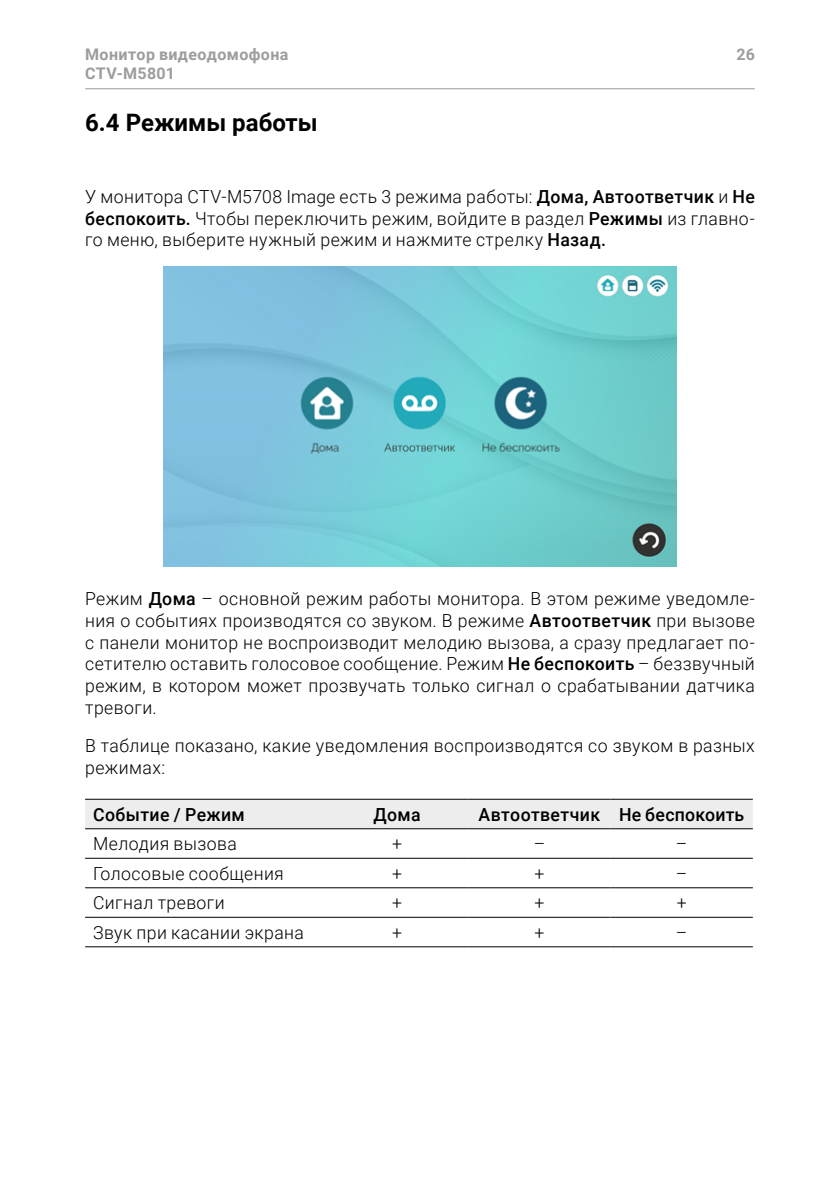
<style>
.page{position:relative;width:840px;height:1191px;background:#fff}
.page>*{position:absolute;margin:0;border:0;box-sizing:border-box;transform-origin:0 0}
.t1{font:700 24px "Roboto";color:#000}
.t2{font:300 18px/21.6px "Roboto";letter-spacing:.025em;color:#000;text-align:justify}
.t3{font:500 18px "Roboto";letter-spacing:.02em;color:#000}
.t4{font:700 16px/19.2px "Roboto";letter-spacing:.025em;color:#9d9d9c}
.s1{font-weight:500}
</style>
<div class="page">
<hr style="left:85px;top:88px;width:669px;height:1px;background:#9d9d9c">
<img style="left:164px;top:267px;width:511px;height:300px">
<div style="left:85px;top:799px;width:667px;height:29px;background:#ededed"></div>
<hr style="left:85px;top:798px;width:241px;height:1px;background:#000">
<hr style="left:326px;top:798px;width:142px;height:1px;background:#000">
<hr style="left:468px;top:798px;width:142px;height:1px;background:#000">
<hr style="left:610px;top:798px;width:142px;height:1px;background:#000">
<hr style="left:85px;top:828px;width:241px;height:1px;background:#000">
<hr style="left:326px;top:828px;width:142px;height:1px;background:#000">
<hr style="left:468px;top:828px;width:142px;height:1px;background:#000">
<hr style="left:610px;top:828px;width:142px;height:1px;background:#000">
<hr style="left:85px;top:857px;width:241px;height:1px;background:#000">
<hr style="left:326px;top:857px;width:142px;height:1px;background:#000">
<hr style="left:468px;top:857px;width:142px;height:1px;background:#000">
<hr style="left:610px;top:857px;width:142px;height:1px;background:#000">
<hr style="left:85px;top:887px;width:241px;height:1px;background:#000">
<hr style="left:326px;top:887px;width:142px;height:1px;background:#000">
<hr style="left:468px;top:887px;width:142px;height:1px;background:#000">
<hr style="left:610px;top:887px;width:142px;height:1px;background:#000">
<hr style="left:85px;top:916px;width:241px;height:1px;background:#000">
<hr style="left:326px;top:916px;width:142px;height:1px;background:#000">
<hr style="left:468px;top:916px;width:142px;height:1px;background:#000">
<hr style="left:610px;top:916px;width:142px;height:1px;background:#000">
<hr style="left:85px;top:946px;width:241px;height:1px;background:#000">
<hr style="left:326px;top:946px;width:142px;height:1px;background:#000">
<hr style="left:468px;top:946px;width:142px;height:1px;background:#000">
<hr style="left:610px;top:946px;width:142px;height:1px;background:#000">
<p class="t4" style="left:85px;top:44px;width:205px">Монитор видеодомофона<br>CTV-М5801</p>
<p class="t4" style="left:736px;top:44px;width:20px">26</p>
<h1 class="t1" style="left:85px;top:106px;width:234px">6.4 Режимы работы</h1>
<p class="t2" style="left:85px;top:185px;width:670px">У монитора CTV-M5708 Image есть 3 режима работы: <span class="s1">Дома, Автоответчик</span> и <span class="s1">Не беспокоить.</span> Чтобы переключить режим, войдите в раздел <span class="s1">Режимы</span> из главно&shy;го меню, выберите нужный режим и нажмите стрелку <span class="s1">Назад.</span></p>
<p class="t2" style="left:85px;top:587px;width:670px">Режим <span class="s1">Дома</span> – основной режим работы монитора. В этом режиме уведомле&shy;ния о событиях производятся со звуком. В режиме <span class="s1">Автоответчик</span> при вызове с панели монитор не воспроизводит мелодию вызова, а сразу предлагает по&shy;сетителю оставить голосовое сообщение. Режим <span class="s1">Не беспокоить</span> – беззвучный режим, в котором может прозвучать только сигнал о срабатывании датчика тревоги.</p>
<p class="t2" style="left:85px;top:734px;width:670px">В таблице показано, какие уведомления воспроизводятся со звуком в разных режимах:</p>
<p class="t3" style="left:93px;top:801px;width:153px">Событие / Режим</p>
<p class="t3" style="left:373px;top:801px;width:49px">Дома</p>
<p class="t3" style="left:478px;top:801px;width:267px">Автоответчик Не беспокоить</p>
<p class="t2" style="left:93px;top:832px;width:145px">Мелодия вызова</p>
<p class="t2" style="left:392px;top:832px;width:11px">+</p>
<p class="t2" style="left:533px;top:832px;width:13px">–</p>
<p class="t2" style="left:675px;top:832px;width:13px">–</p>
<p class="t2" style="left:93px;top:862px;width:192px">Голосовые сообщения</p>
<p class="t2" style="left:392px;top:862px;width:11px">+</p>
<p class="t2" style="left:534px;top:862px;width:11px">+</p>
<p class="t2" style="left:675px;top:862px;width:13px">–</p>
<p class="t2" style="left:93px;top:891px;width:133px">Сигнал тревоги</p>
<p class="t2" style="left:392px;top:891px;width:11px">+</p>
<p class="t2" style="left:534px;top:891px;width:11px">+</p>
<p class="t2" style="left:676px;top:891px;width:11px">+</p>
<p class="t2" style="left:93px;top:921px;width:212px">Звук при касании экрана</p>
<p class="t2" style="left:392px;top:921px;width:11px">+</p>
<p class="t2" style="left:534px;top:921px;width:11px">+</p>
<p class="t2" style="left:675px;top:921px;width:13px">–</p>
</div>
